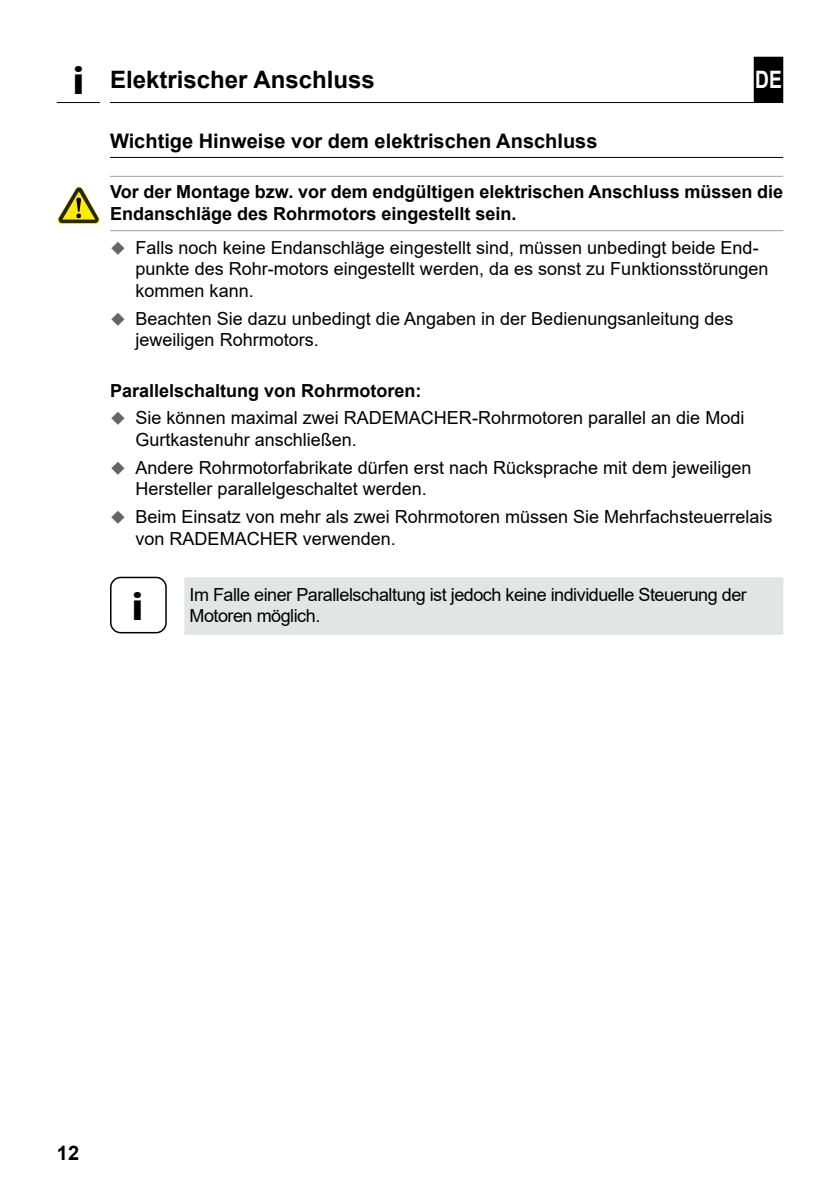
<style>
.page{position:relative;width:840px;height:1191px;background:#fff}
.page>*{position:absolute;margin:0;border:0;box-sizing:border-box;transform-origin:0 0}
.t1{font:700 40px "Myriad Pro";color:#000;scale:1.1 1}
.t2{font:700 24px "Arial";color:#000}
.t3{font:700 24px "Arial";color:#fff;scale:.8 1}
.t4{font:700 20px "Arial";color:#000}
.t5{font:18px/21.6px "Arial";color:#000}
.t6{font:700 18px/21.6px "Arial";color:#000}
.t7{font:18px/21.6px "Arial";letter-spacing:-.025em;color:#000}
.s1{font-family:"Myriad Pro";font-size:40px}
</style>
<div class="page">
<hr style="left:110px;top:157px;width:672px;height:1px;background:#000">
<hr style="left:110px;top:176px;width:672px;height:1px;background:#9c9e9f">
<hr style="left:110px;top:230px;width:672px;height:1px;background:#9c9e9f">
<div style="left:184px;top:577px;width:598px;height:58px;background:#e3e4e4"></div>
<div style="left:110px;top:577px;width:57px;height:56px;border:2px solid #000;border-radius:10px"></div>
<svg style="left:58px;top:187px;width:42px;height:37px"></svg>
<div style="left:754px;top:58px;width:27px;height:43px;background:#000"></div>
<div style="left:753px;top:57px;width:29px;height:45px;border:2px solid #000"></div>
<hr style="left:110px;top:102px;width:672px;height:1px;background:#000">
<hr style="left:57px;top:102px;width:43px;height:1px;background:#000">
<h2 class="t2" style="left:72px;top:63px;width:304px"><span class="s1">i</span> Elektrischer Anschluss</h2>
<p class="t4" style="left:110px;top:127px;width:489px">Wichtige Hinweise vor dem elektrischen Anschluss</p>
<p class="t6" style="left:110px;top:181px;width:674px">Vor der Montage bzw. vor dem endgültigen elektrischen Anschluss müssen die<br>Endanschläge des Rohrmotors eingestellt sein.</p>
<p class="t5" style="left:135px;top:236px;width:634px">Falls noch keine Endanschläge eingestellt sind, müssen unbedingt beide End&shy;punkte des Rohr-motors eingestellt werden, da es sonst zu Funktionsstörungen kommen kann.</p>
<p class="t5" style="left:135px;top:307px;width:599px">Beachten Sie dazu unbedingt die Angaben in der Bedienungsanleitung des jeweiligen Rohrmotors.</p>
<p class="t6" style="left:110px;top:379px;width:313px">Parallelschaltung von Rohrmotoren:</p>
<p class="t5" style="left:135px;top:407px;width:610px">Sie können maximal zwei RADEMACHER-Rohrmotoren parallel an die Modi<br>Gurtkastenuhr anschließen.</p>
<p class="t5" style="left:135px;top:456px;width:617px">Andere Rohrmotorfabrikate dürfen erst nach Rücksprache mit dem jeweiligen<br>Hersteller parallelgeschaltet werden.</p>
<p class="t5" style="left:135px;top:506px;width:638px">Beim Einsatz von mehr als zwei Rohrmotoren müssen Sie Mehrfachsteuerrelais von RADEMACHER verwenden.</p>
<h2 class="t3" style="left:754px;top:63px;width:35px">DE</h2>
<h1 class="t1" style="left:131px;top:584px;width:12px">i</h1>
<p class="t7" style="left:189px;top:583px;width:558px">Im Falle einer Parallelschaltung ist jedoch keine individuelle Steuerung der<br>Motoren möglich.</p>
<p class="t4" style="left:57px;top:1139px;width:24px">12</p>
</div>
